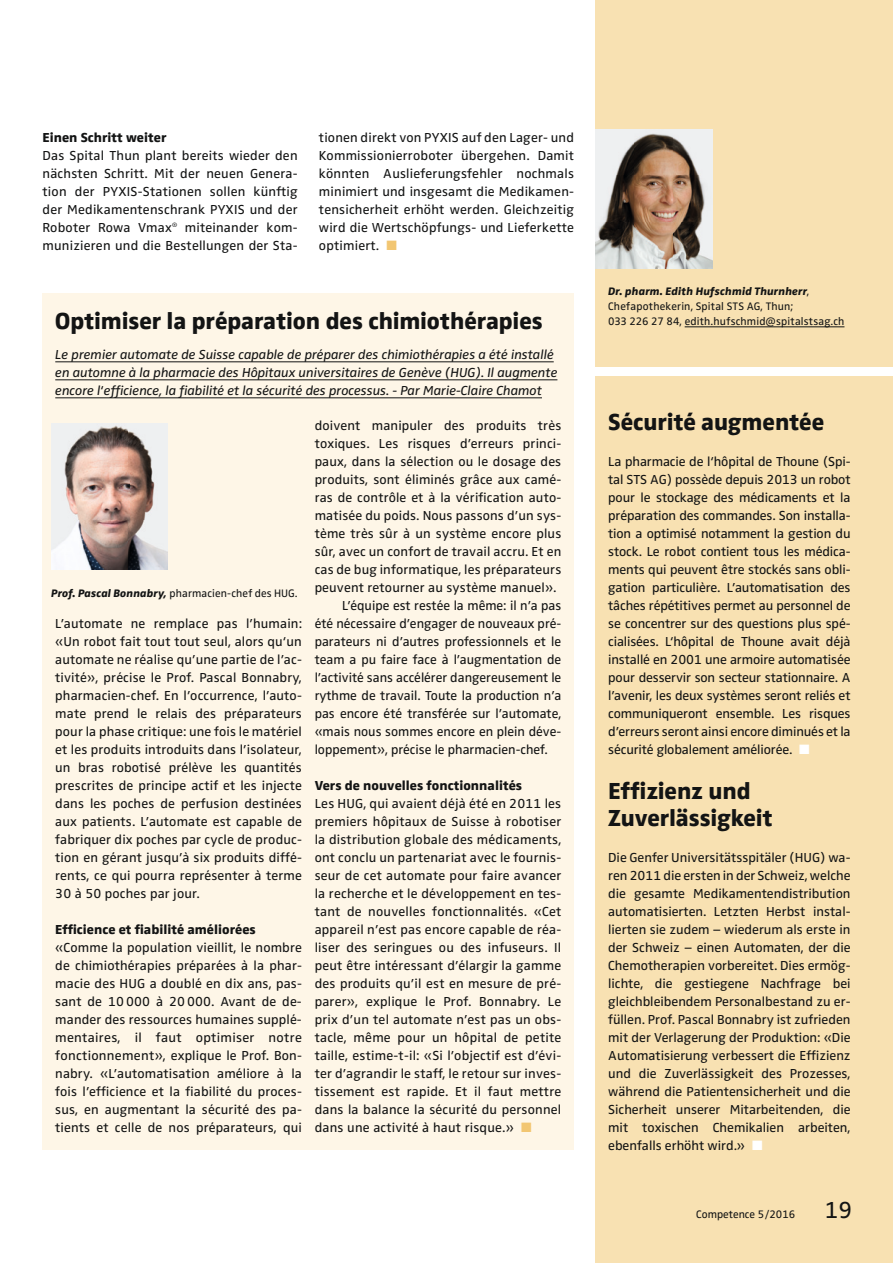
<style>
.page{position:relative;width:893px;height:1263px;background:#fff}
.page>*{position:absolute;margin:0;border:0;box-sizing:border-box;transform-origin:0 0}
.t1{font:800 24px/27px "Zwo Pro";color:#131414}
.t2{font:13.5px/18px "Zwo Pro";letter-spacing:.01em;color:#131414;text-align:justify}
.t3{font:italic 13.5px/18px "Zwo Pro";letter-spacing:-.005em;color:#131414}
.t4{font:800 13.5px "Zwo Pro";letter-spacing:.005em;color:#131414}
.t5{font:11.25px/15px "Zwo Pro";letter-spacing:.01em;color:#131414}
.s1{color:#f2c672}
.s2{font-style:normal}
.s3{font-weight:800;font-style:italic}
.s4{color:#fff}
.s5{font-size:24px}
</style>
<div class="page">
<div style="left:595px;top:0;width:298px;height:1263px;background:#f8e1b2"></div>
<div style="left:595px;top:368px;width:298px;height:8px;background:#fff"></div>
<img style="left:595px;top:130px;width:117px;height:138px">
<hr style="left:685px;top:326px;width:159px;height:1px;background:#131414">
<div style="left:43px;top:293px;width:531px;height:857px;background:#fef6e7"></div>
<hr style="left:55px;top:361px;width:499px;height:1px;background:#131414">
<hr style="left:55px;top:379px;width:502px;height:1px;background:#131414">
<hr style="left:55px;top:397px;width:487px;height:1px;background:#131414">
<img style="left:51px;top:423px;width:117px;height:147px">
<p class="t4" style="left:43px;top:132px;width:125px">Einen Schritt weiter</p>
<p class="t2" style="left:43px;top:148px;width:257px">Das Spital Thun plant bereits wieder den nächsten Schritt. Mit der neuen Genera&shy;tion der PYXIS-Stationen sollen künftig der Medikamentenschrank PYXIS und der Roboter Rowa Vmax<sup>®</sup> miteinander kom&shy;munizieren und die Bestellungen der Sta-</p>
<p class="t2" style="left:319px;top:130px;width:257px">tionen direkt von PYXIS auf den Lager- und Kommissionierroboter übergehen. Damit könnten Auslieferungsfehler nochmals minimiert und insgesamt die Medikamen&shy;tensicherheit erhöht werden. Gleichzeitig wird die Wertschöpfungs- und Lieferkette optimiert. <span class="s1">■</span></p>
<h1 class="t1" style="left:55px;top:310px;width:489px">Optimiser la préparation des chimiothérapies</h1>
<p class="t3" style="left:55px;top:346px;width:504px">Le premier automate de Suisse capable de préparer des chimiothérapies a été installé en automne à la pharmacie des Hôpitaux universitaires de Genève (HUG). Il augmente encore l<span class="s2">‘</span>efficience, la fiabilité et la sécurité des processus. - Par Marie-Claire Chamot</p>
<p class="t5" style="left:51px;top:587px;width:248px"><span class="s3">Prof. Pascal Bonnabry,</span> pharmacien-chef des HUG.</p>
<p class="t2" style="left:55px;top:616px;width:248px">L’automate ne remplace pas l’humain: «Un robot fait tout tout seul, alors qu‘un automate ne réalise qu’une partie de l’ac&shy;tivité», précise le Prof. Pascal Bonnabry, pharmacien-chef. En l’occurrence, l’auto&shy;mate prend le relais des préparateurs pour la phase critique: une fois le matériel et les produits introduits dans l’isolateur, un bras robotisé prélève les quantités prescrites de principe actif et les injecte dans les poches de perfusion destinées aux patients. L’automate est capable de fabriquer dix poches par cycle de produc&shy;tion en gérant jusqu’à six produits diffé&shy;rents, ce qui pourra représenter à terme 30 à 50 poches par jour.</p>
<p class="t4" style="left:55px;top:924px;width:202px">Efficience et fiabilité améliorées</p>
<p class="t2" style="left:55px;top:940px;width:248px">«Comme la population vieillit, le nombre de chimiothérapies préparées à la phar&shy;macie des HUG a doublé en dix ans, pas&shy;sant de 10 000 à 20 000. Avant de de&shy;mander des ressources humaines supplé&shy;mentaires, il faut optimiser notre fonctionnement», explique le Prof. Bon&shy;nabry. «L’automatisation améliore à la fois l’efficience et la fiabilité du proces&shy;sus, en augmentant la sécurité des pa&shy;tients et celle de nos préparateurs, qui</p>
<p class="t2" style="left:315px;top:418px;width:248px">doivent manipuler des produits très</p>
<p class="t2" style="left:315px;top:436px;width:248px">toxiques. Les risques d’erreurs princi-</p>
<p class="t2" style="left:315px;top:454px;width:248px">paux, dans la sélection ou le dosage des</p>
<p class="t2" style="left:315px;top:472px;width:248px">produits, sont éliminés grâce aux camé-</p>
<p class="t2" style="left:315px;top:490px;width:248px">ras de contrôle et à la vérification auto-</p>
<p class="t2" style="left:315px;top:508px;width:248px">matisée du poids. Nous passons d’un sys-</p>
<p class="t2" style="left:315px;top:526px;width:248px">tème très sûr à un système encore plus</p>
<p class="t2" style="left:315px;top:544px;width:248px">sûr, avec un confort de travail accru. Et en</p>
<p class="t2" style="left:315px;top:562px;width:248px">cas de bug informatique, les préparateurs</p>
<p class="t2" style="left:315px;top:580px;width:243px">peuvent retourner au système manuel».</p>
<p class="t2" style="left:342px;top:598px;width:220px">L’équipe est restée la même: il n’a pas</p>
<p class="t2" style="left:315px;top:616px;width:248px">été nécessaire d’engager de nouveaux pré-</p>
<p class="t2" style="left:315px;top:634px;width:248px">parateurs ni d’autres professionnels et le</p>
<p class="t2" style="left:315px;top:652px;width:248px">team a pu faire face à l’augmentation de</p>
<p class="t2" style="left:315px;top:670px;width:248px">l’activité sans accélérer dangereusement le</p>
<p class="t2" style="left:315px;top:688px;width:248px">rythme de travail. Toute la production n’a</p>
<p class="t2" style="left:315px;top:706px;width:248px">pas encore été transférée sur l’automate,</p>
<p class="t2" style="left:315px;top:724px;width:248px">«mais nous sommes encore en plein déve-</p>
<p class="t2" style="left:315px;top:742px;width:234px">loppement», précise le pharmacien-chef.</p>
<p class="t4" style="left:315px;top:780px;width:209px">Vers de nouvelles fonctionnalités</p>
<p class="t2" style="left:315px;top:796px;width:248px">Les HUG, qui avaient déjà été en 2011 les premiers hôpitaux de Suisse à robotiser la distribution globale des médicaments, ont conclu un partenariat avec le fournis&shy;seur de cet automate pour faire avancer la recherche et le développement en tes&shy;tant de nouvelles fonctionnalités. «Cet appareil n’est pas encore capable de réa&shy;liser des seringues ou des infuseurs. Il peut être intéressant d’élargir la gamme des produits qu’il est en mesure de pré&shy;parer», explique le Prof. Bonnabry. Le prix d’un tel automate n’est pas un obs&shy;tacle, même pour un hôpital de petite taille, estime-t-il: «Si l’objectif est d’évi&shy;ter d’agrandir le staff, le retour sur inves&shy;tissement est rapide. Et il faut mettre dans la balance la sécurité du personnel dans une activité à haut risque.» <span class="s1">■</span></p>
<p class="t5" style="left:608px;top:285px;width:238px"><span class="s3">Dr. pharm. Edith Hufschmid Thurnherr</span>,<br>Chefapothekerin, Spital STS AG, Thun;<br>033 226 27 84, edith.hufschmid@spitalstsag.ch</p>
<h1 class="t1" style="left:608px;top:410px;width:218px">Sécurité augmentée</h1>
<p class="t2" style="left:608px;top:454px;width:244px">La pharmacie de l‘hôpital de Thoune (Spi&shy;tal STS AG) possède depuis 2013 un robot pour le stockage des médicaments et la préparation des commandes. Son installa&shy;tion a optimisé notamment la gestion du stock. Le robot contient tous les médica&shy;ments qui peuvent être stockés sans obli&shy;gation particulière. L’automatisation des tâches répétitives permet au personnel de se concentrer sur des questions plus spé&shy;cialisées. L‘hôpital de Thoune avait déjà installé en 2001 une armoire automatisée pour desservir son secteur stationnaire. A l’avenir, les deux systèmes seront reliés et communiqueront ensemble. Les risques d’erreurs seront ainsi encore diminués et la sécurité globalement améliorée. <span class="s4">■</span></p>
<h1 class="t1" style="left:608px;top:780px;width:166px">Effizienz und<br>Zuverlässigkeit</h1>
<p class="t2" style="left:608px;top:850px;width:244px">Die Genfer Universitätsspitäler (HUG) wa&shy;ren 2011 die ersten in der Schweiz, welche die gesamte Medikamentendistribution automatisierten. Letzten Herbst instal&shy;lierten sie zudem – wiederum als erste in der Schweiz – einen Automaten, der die Chemotherapien vorbereitet. Dies ermög&shy;lichte, die gestiegene Nachfrage bei gleichbleibendem Personalbestand zu er&shy;füllen. Prof. Pascal Bonnabry ist zufrieden mit der Verlagerung der Produktion: «Die Automatisierung verbessert die Effizienz und die Zuverlässigkeit des Prozesses, während die Patientensicherheit und die Sicherheit unserer Mitarbeitenden, die mit toxischen Chemikalien arbeiten, ebenfalls erhöht wird.» <span class="s4">■</span></p>
<p class="t5" style="left:696px;top:1208px;width:158px">Competence 5/2016 <span class="s5">19</span></p>
</div>
